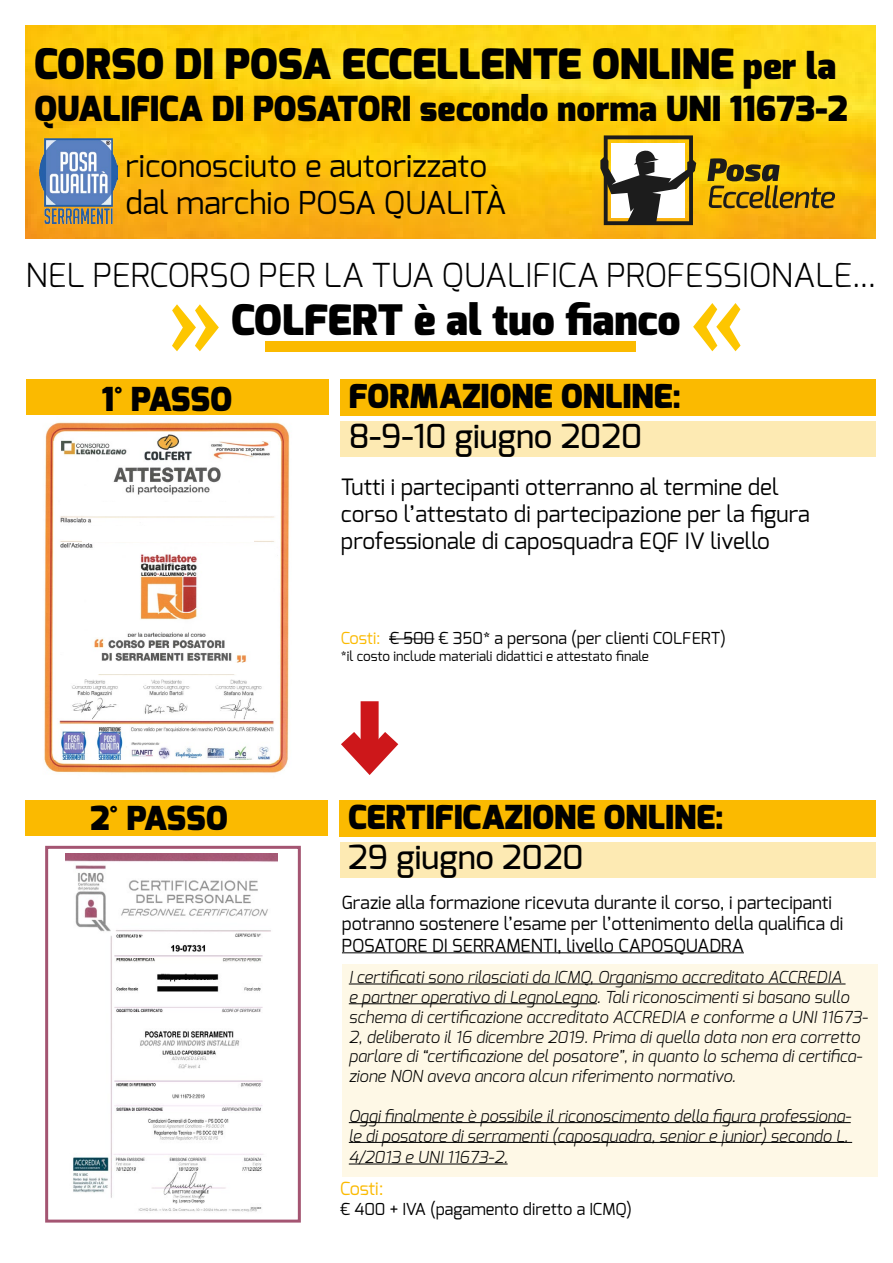
<style>
.page{position:relative;width:893px;height:1263px;background:#fff}
.page>*{position:absolute;margin:0;border:0;box-sizing:border-box;transform-origin:0 0}
.t1{font:900 42px "Exo";color:#000}
.t2{font:900 34.5px "Exo";color:#000}
.t3{font:900 33px "Exo";color:#000}
.t4{font:300 33px "Exo";color:#000}
.t5{font:500 33px "Exo";color:#000}
.t6{font:31.5px/37.8px "Exo";color:#000}
.t7{font:22.5px/27px "Exo";color:#000}
.t8{font:18px/21.6px "Exo";color:#000}
.t9{font:18px "Exo";letter-spacing:-.015em;color:#fbba00}
.t10{font:italic 300 16.5px/19.8px "Exo";color:#000}
.t11{font:16.5px "Exo";color:#000}
.t12{font:13.5px "Exo";color:#000}
.s1{font-size:36px}
.s2{color:#fbba00}
</style>
<div class="page">
<div style="left:342px;top:964px;width:536px;height:213px;background:#fef8e6"></div>
<div style="left:341px;top:421px;width:535px;height:36px;background:#fdeab3"></div>
<img style="left:26px;top:26px;width:850px;height:212px">
<div style="left:340px;top:379px;width:536px;height:37px;background:#fbba00"></div>
<div style="left:26px;top:379px;width:302px;height:36px;background:#fbba00"></div>
<img style="left:39px;top:138px;width:78px;height:86px">
<hr style="left:342px;top:952px;width:402px;height:1px;background:#000">
<hr style="left:389px;top:638px;width:45px;height:1px;background:#000">
<img style="left:66px;top:853px;width:212px;height:359px">
<hr style="left:349px;top:983px;width:496px;height:1px;background:#000">
<hr style="left:349px;top:1003px;width:248px;height:1px;background:#000">
<hr style="left:349px;top:1122px;width:502px;height:1px;background:#000">
<hr style="left:349px;top:1142px;width:503px;height:1px;background:#000">
<hr style="left:349px;top:1163px;width:159px;height:1px;background:#000">
<img style="left:44px;top:422px;width:246px;height:351px">
<div style="left:94px;top:502px;width:144px;height:14px;background:#fff"></div>
<div style="left:82px;top:526px;width:172px;height:15px;background:#fff"></div>
<div style="left:91px;top:664px;width:163px;height:10px;background:#fff"></div>
<div style="left:361px;top:701px;width:18px;height:61px;background:#cd171a"></div>
<svg style="left:341px;top:713px;width:58px;height:62px"></svg>
<svg style="left:172px;top:304px;width:47px;height:47px"></svg>
<svg style="left:693px;top:303px;width:48px;height:48px"></svg>
<div style="left:266px;top:341px;width:370px;height:10px;background:#fbba00"></div>
<div style="left:45px;top:846px;width:256px;height:376px;border:3px solid #a45572"></div>
<div style="left:340px;top:842px;width:536px;height:36px;background:#fdeab3"></div>
<div style="left:339px;top:800px;width:537px;height:37px;background:#fbba00"></div>
<div style="left:25px;top:800px;width:303px;height:36px;background:#fbba00"></div>
<svg style="left:707px;top:158px;width:128px;height:50px;background:#b79010"></svg>
<svg style="left:600px;top:135px;width:96px;height:90px"></svg>
<h1 class="t1" style="left:34px;top:37px;width:804px">CORSO DI POSA ECCELLENTE ONLINE <span class="s1">per la</span></h1>
<h2 class="t2" style="left:34px;top:86px;width:815px">QUALIFICA DI POSATORI secondo norma UNI 11673-2</h2>
<h3 class="t6" style="left:125px;top:146px;width:382px">riconosciuto e autorizzato dal marchio POSA QUALITÀ</h3>
<h3 class="t4" style="left:26px;top:254px;width:852px">NEL PERCORSO PER LA TUA QUALIFICA PROFESSIONALE...</h3>
<h1 class="t1" style="left:231px;top:293px;width:451px">COLFERT è al tuo fianco</h1>
<h3 class="t3" style="left:102px;top:378px;width:132px">1° PASSO</h3>
<h3 class="t3" style="left:349px;top:375px;width:334px">FORMAZIONE ONLINE:</h3>
<h3 class="t5" style="left:349px;top:415px;width:295px">8-9-10 giugno 2020</h3>
<h3 class="t7" style="left:341px;top:473px;width:471px">Tutti i partecipanti otterranno al termine del corso l’attestato di partecipazione per la figura professionale di caposquadra EQF IV livello</h3>
<h3 class="t3" style="left:90px;top:797px;width:139px">2° PASSO</h3>
<p class="t11" style="left:341px;top:628px;width:386px"><span class="s2">Costi:</span> € 500 € 350* a persona (per clienti COLFERT)</p>
<p class="t12" style="left:341px;top:647px;width:309px">*il costo include materiali didattici e attestato finale</p>
<h3 class="t3" style="left:348px;top:796px;width:377px">CERTIFICAZIONE ONLINE:</h3>
<h3 class="t5" style="left:348px;top:836px;width:237px">29 giugno 2020</h3>
<p class="t8" style="left:342px;top:891px;width:503px">Grazie alla formazione ricevuta durante il corso, i partecipanti potranno sostenere l’esame per l’ottenimento della qualifica di<br>POSATORE DI SERRAMENTI, livello CAPOSQUADRA</p>
<p class="t10" style="left:349px;top:967px;width:520px">I certificati sono rilasciati da ICMQ, Organismo accreditato ACCREDIA<br>e partner operativo di LegnoLegno. Tali riconoscimenti si basano sullo schema di certificazione accreditato ACCREDIA e conforme a UNI 11673- 2, deliberato il 16 dicembre 2019. Prima di quella data non era corretto parlare di “certificazione del posatore”, in quanto lo schema di certifica&shy;zione NON aveva ancora alcun riferimento normativo.</p>
<p class="t10" style="left:349px;top:1106px;width:504px">Oggi finalmente è possibile il riconoscimento della figura professiona&shy;le di posatore di serramenti (caposquadra, senior e junior) secondo L.</p>
<p class="t10" style="left:349px;top:1147px;width:160px">4/2013 e UNI 11673-2.</p>
<p class="t9" style="left:340px;top:1177px;width:45px">Costi:</p>
<p class="t11" style="left:340px;top:1198px;width:293px">€ 400 + IVA (pagamento diretto a ICMQ)</p>
</div>
